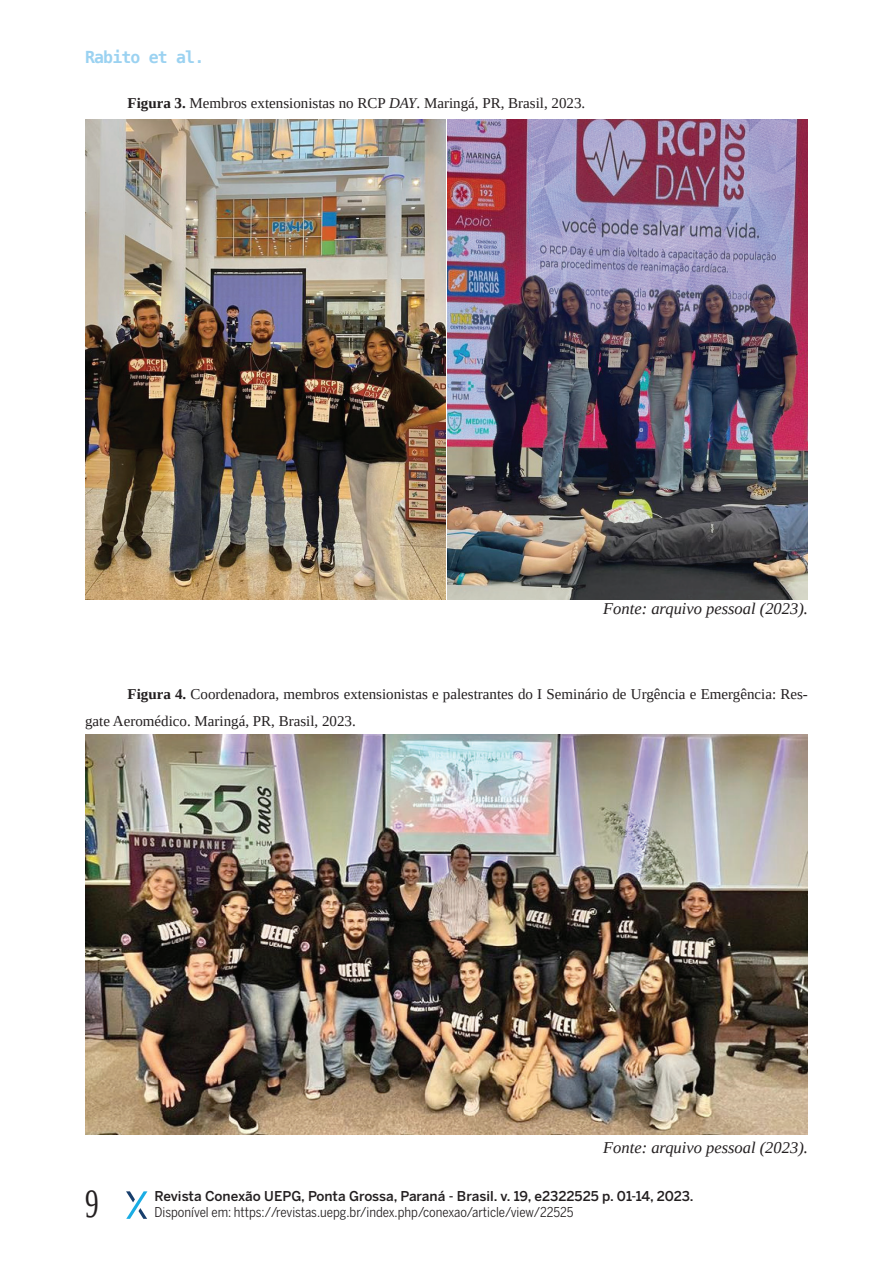
<style>
.page{position:relative;width:893px;height:1263px;background:#fff}
.page>*{position:absolute;margin:0;border:0;box-sizing:border-box;transform-origin:0 0}
.t1{font:39.9px "Liberation Serif";color:#231f20;scale:.68 1}
.FONTE{font:italic 16.5px "Liberation Serif";color:#231f20}
.t2{font:700 16.5px "DejaVu Sans Mono";letter-spacing:-.05em;color:#9bd2f1}
.TEXTO_ARTIGO{font:15px/27px "Liberation Serif";color:#231f20}
.t3{font:13.5px "Benton Sans Cond";color:#231f20}
.t4{font:500 13.5px "Benton Sans";color:#231f20}
.s1{font-weight:700}
.s2{font-style:italic}
</style>
<div class="page">
<svg style="left:126px;top:1191px;width:21px;height:28px"></svg>
<img style="left:86px;top:119px;width:721px;height:480px">
<img style="left:85px;top:734px;width:723px;height:400px">
<p class="t2" style="left:85px;top:45px;width:121px">Rabito et al.</p>
<p class="TEXTO_ARTIGO" style="left:128px;top:90px;width:459px"><span class="s1">Figura 3.</span> Membros extensionistas no RCP <span class="s2">DAY</span>. Maringá, PR, Brasil, 2023.</p>
<p class="FONTE" style="left:603px;top:598px;width:206px">Fonte: arquivo pessoal (2023).</p>
<p class="TEXTO_ARTIGO" style="left:85px;top:680px;width:724px;text-indent:43px"><span class="s1">Figura 4.</span> Coordenadora, membros extensionistas e palestrantes do I Seminário de Urgência e Emergência: Res&shy;gate Aeromédico. Maringá, PR, Brasil, 2023.</p>
<h1 class="t1" style="left:85px;top:1178px;width:21px">9</h1>
<p class="FONTE" style="left:603px;top:1137px;width:206px">Fonte: arquivo pessoal (2023).</p>
<p class="t4" style="left:155px;top:1188px;width:540px">Revista Conexão UEPG, Ponta Grossa, Paraná - Brasil. v. 19, e2322525 p. 01-14, 2023.</p>
<p class="t3" style="left:155px;top:1205px;width:421px">Disponível em: https://revistas.uepg.br/index.php/conexao/article/view/22525</p>
</div>
